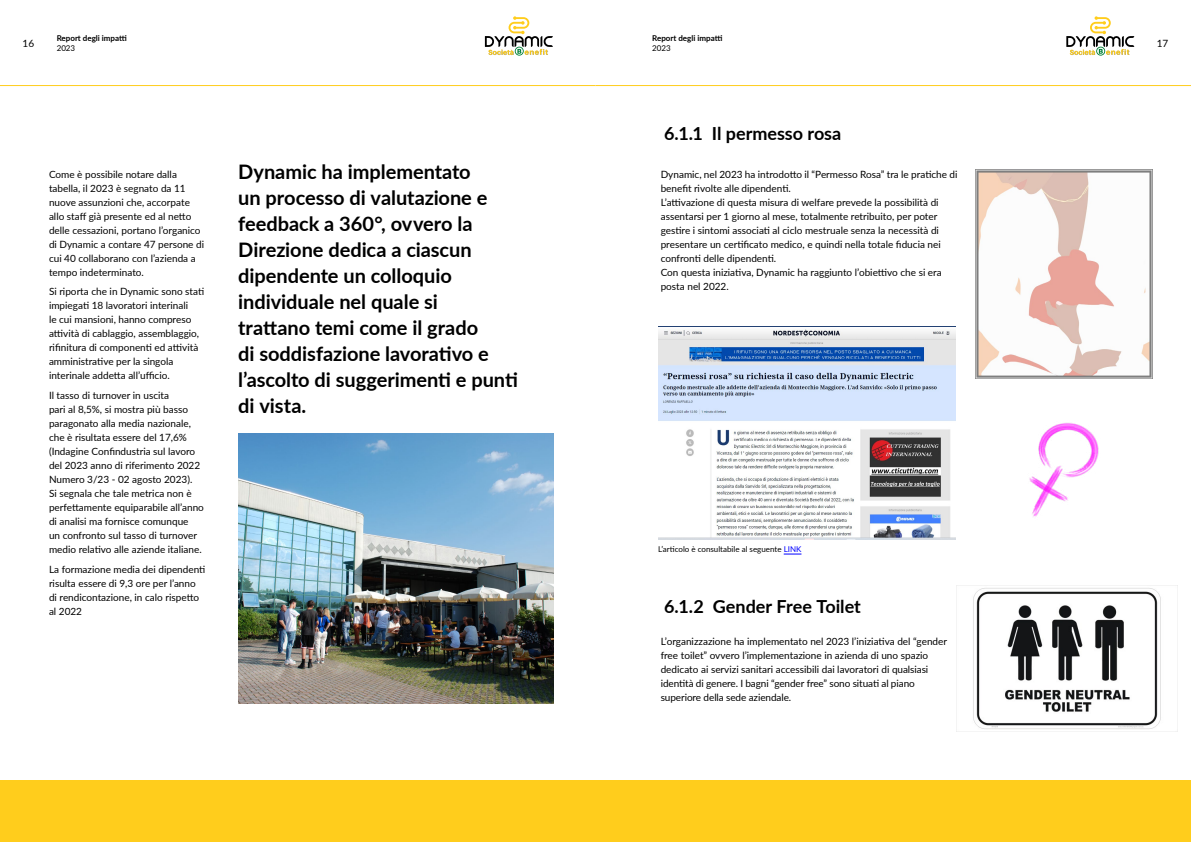
<style>
.page{position:relative;width:1191px;height:842px;background:#fff}
.page>*{position:absolute;margin:0;border:0;box-sizing:border-box;transform-origin:0 0}
.t1{font:700 20px/26px "Lato";letter-spacing:-.005em;color:#000}
.t2{font:700 18px "Lato";color:#000}
.t3{font:10px/14px "Lato";color:#000}
.t4{font:8px "Lato";color:#000}
.t5{font:700 8px "Lato";color:#000}
.s1{color:#00f}
</style>
<div class="page">
<div style="left:0;top:780px;width:1191px;height:62px;background:#ffcd1c"></div>
<img style="left:975px;top:170px;width:177px;height:209px">
<svg style="left:783px;top:554px;width:18px;height:1px"></svg>
<img style="left:956px;top:585px;width:221px;height:146px">
<img style="left:658px;top:326px;width:297px;height:214px">
<img style="left:238px;top:434px;width:315px;height:269px">
<img style="left:1029px;top:422px;width:70px;height:95px">
<svg style="left:485px;top:16px;width:68px;height:40px"></svg>
<svg style="left:1066px;top:16px;width:68px;height:40px"></svg>
<hr style="left:0;top:85px;width:595px;height:1px;background:#ffcd1c">
<hr style="left:595px;top:85px;width:596px;height:1px;background:#ffcd1c">
<p class="t5" style="left:57px;top:32px;width:72px">Report degli impatti</p>
<p class="t4" style="left:57px;top:42px;width:20px">2023</p>
<p class="t5" style="left:652px;top:32px;width:72px">Report degli impatti</p>
<p class="t4" style="left:652px;top:42px;width:20px">2023</p>
<p class="t3" style="left:23px;top:35px;width:13px">16</p>
<p class="t3" style="left:1156px;top:35px;width:13px">17</p>
<p class="t3" style="left:49px;top:167px;width:157px">Come è possibile notare dalla tabella, il 2023 è segnato da 11 nuove assunzioni che, accorpate allo staff già presente ed al netto delle cessazioni, portano l’organico di Dynamic a contare 47 persone di cui 40 collaborano con l’azienda a tempo indeterminato.</p>
<p class="t3" style="left:49px;top:284px;width:157px">Si riporta che in Dynamic sono stati impiegati 18 lavoratori interinali<br>le cui mansioni, hanno compreso attività di cablaggio, assemblaggio, rifinitura di componenti ed attività amministrative per la singola interinale addetta all’ufficio.</p>
<p class="t3" style="left:49px;top:388px;width:156px">Il tasso di turnover in uscita<br>pari al 8,5%, si mostra più basso paragonato alla media nazionale, che è risultata essere del 17,6% (Indagine Confindustria sul lavoro del 2023 anno di riferimento 2022<br>Numero 3/23 - 02 agosto 2023).<br>Si segnala che tale metrica non è perfettamente equiparabile all’anno di analisi ma fornisce comunque<br>un confronto sul tasso di turnover medio relativo alle aziende italiane.</p>
<p class="t3" style="left:49px;top:562px;width:158px">La formazione media dei dipendenti risulta essere di 9,3 ore per l’anno di rendicontazione, in calo rispetto al 2022</p>
<p class="t1" style="left:238px;top:158px;width:281px">Dynamic ha implementato<br>un processo di valutazione e feedback a 360°, ovvero la<br>Direzione dedica a ciascun dipendente un colloquio individuale nel quale si<br>trattano temi come il grado<br>di soddisfazione lavorativo e l’ascolto di suggerimenti e punti di vista.</p>
<h2 class="t2" style="left:664px;top:120px;width:179px">6.1.1 Il permesso rosa</h2>
<p class="t3" style="left:660px;top:167px;width:298px">Dynamic, nel 2023 ha introdotto il “Permesso Rosa” tra le pratiche di benefit rivolte alle dipendenti.<br>L’attivazione di questa misura di welfare prevede la possibilità di assentarsi per 1 giorno al mese, totalmente retribuito, per poter gestire i sintomi associati al ciclo mestruale senza la necessità di presentare un certificato medico, e quindi nella totale fiducia nei confronti delle dipendenti.<br>Con questa iniziativa, Dynamic ha raggiunto l’obiettivo che si era posta nel 2022.</p>
<p class="t4" style="left:658px;top:543px;width:145px">L’articolo è consultabile al seguente <span class="s1">LINK</span></p>
<h2 class="t2" style="left:664px;top:593px;width:198px">6.1.2 Gender Free Toilet</h2>
<p class="t3" style="left:660px;top:633px;width:288px">L’organizzazione ha implementato nel 2023 l’iniziativa del “gender free toilet” ovvero l’implementazione in azienda di uno spazio dedicato ai servizi sanitari accessibili dai lavoratori di qualsiasi identità di genere. I bagni “gender free” sono situati al piano superiore della sede aziendale.</p>
</div>
